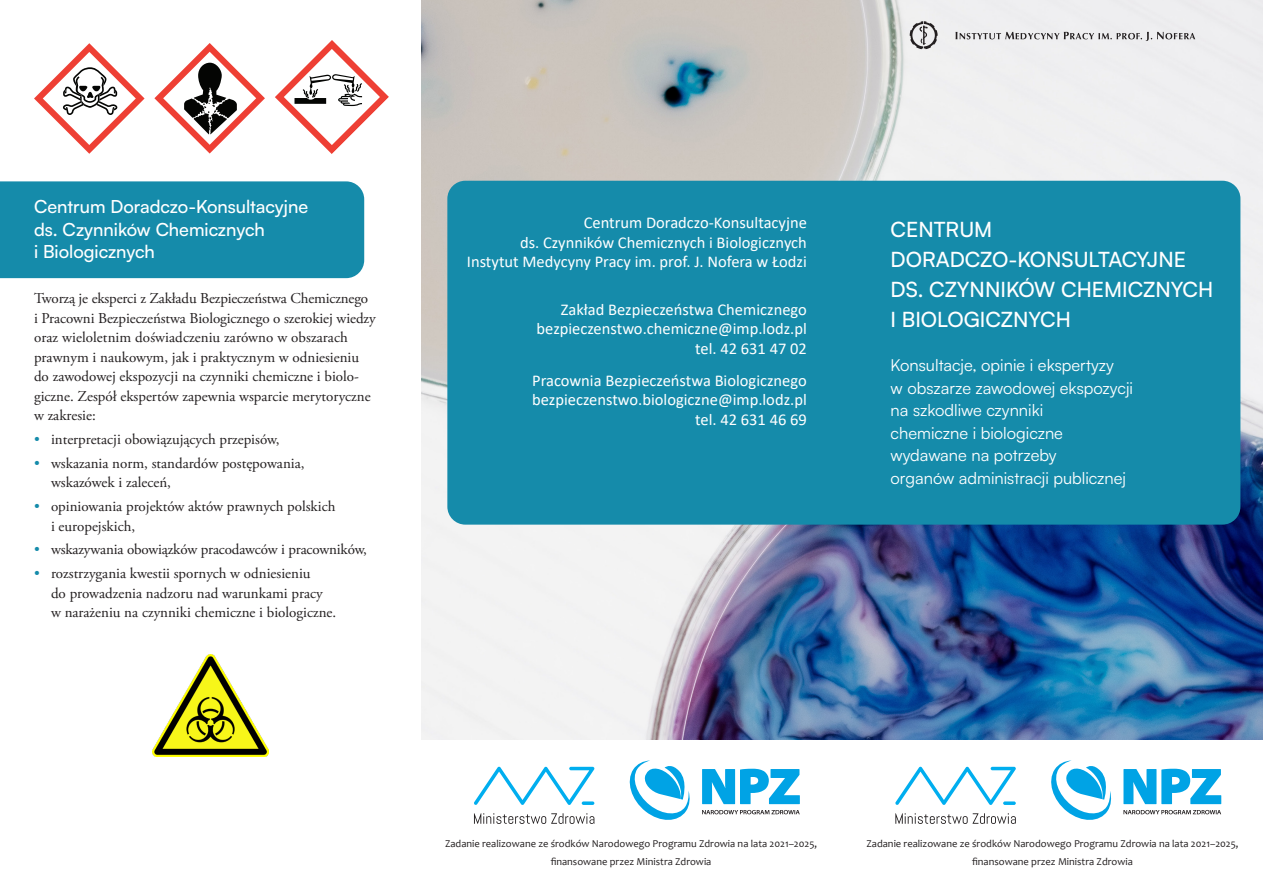
<style>
.page{position:relative;width:1263px;height:893px;background:#fff}
.page>*{position:absolute;margin:0;border:0;box-sizing:border-box;transform-origin:0 0}
.t1{font:500 21px/30px "Satoshi";color:#fff}
.podtytuł_Centrum{font:500 18px/22.5px "Satoshi";color:#fff}
.adres{font:16.5px/19.5px "Calibri";color:#fff;text-align:right}
.zajawka{font:16.5px/22.5px "Satoshi";color:#fff}
.tekst{font:15px/19.5px "Adobe Garamond Pro";color:#231f20}
.NPZ_apla_tekst{font:10.5px "Candara";color:#231f20}
.s1{color:#158baa}
</style>
<div class="page">
<svg style="left:702px;top:810px;width:98px;height:4px"></svg>
<svg style="left:630px;top:760px;width:60px;height:60px"></svg>
<svg style="left:702px;top:769px;width:98px;height:35px"></svg>
<svg style="left:474px;top:813px;width:120px;height:11px"></svg>
<svg style="left:474px;top:767px;width:120px;height:38px"></svg>
<svg style="left:582px;top:801px;width:12px;height:4px"></svg>
<div style="left:0;top:181px;width:364px;height:97px;background:#158baa"></div>
<img style="left:421px;top:0;width:842px;height:740px">
<div style="left:447px;top:181px;width:793px;height:344px;background:#158baa;border-radius:18px"></div>
<svg style="left:955px;top:32px;width:240px;height:9px"></svg>
<svg style="left:910px;top:21px;width:28px;height:28px"></svg>
<img style="left:153px;top:654px;width:115px;height:102px">
<svg style="left:275px;top:40px;width:114px;height:114px"></svg>
<svg style="left:154px;top:43px;width:111px;height:111px"></svg>
<svg style="left:34px;top:43px;width:111px;height:111px"></svg>
<svg style="left:1123px;top:810px;width:98px;height:4px"></svg>
<svg style="left:1051px;top:760px;width:61px;height:60px"></svg>
<svg style="left:1123px;top:769px;width:98px;height:35px"></svg>
<svg style="left:895px;top:813px;width:121px;height:11px"></svg>
<svg style="left:895px;top:767px;width:121px;height:38px"></svg>
<svg style="left:1003px;top:801px;width:13px;height:4px"></svg>
<p class="podtytuł_Centrum" style="left:34px;top:195px;width:276px">Centrum Doradczo-Konsultacyjne ds. Czynników Chemicznych<br>i Biologicznych</p>
<p class="tekst" style="left:34px;top:289px;width:343px">Tworzą je eksperci z Zakładu Bezpieczeństwa Chemicznego i Pracowni Bezpieczeństwa Biologicznego o szerokiej wiedzy oraz wieloletnim doświadczeniu zarówno w obszarach prawnym i naukowym, jak i praktycznym w odniesieniu do zawodowej ekspozycji na czynniki chemiczne i biolo&shy;giczne. Zespół ekspertów zapewnia wsparcie merytoryczne w zakresie:</p>
<p class="tekst" style="left:34px;top:430px;width:247px"><span class="s1">•</span> interpretacji obowiązujących przepisów,</p>
<p class="tekst" style="left:51px;top:454px;width:255px;text-indent:-17px"><span class="s1">•</span> wskazania norm, standardów postępowania, wskazówek i zaleceń,</p>
<p class="tekst" style="left:51px;top:497px;width:286px;text-indent:-17px"><span class="s1">•</span> opiniowania projektów aktów prawnych polskich i europejskich,</p>
<p class="tekst" style="left:34px;top:540px;width:334px"><span class="s1">•</span> wskazywania obowiązków pracodawców i pracowników,</p>
<p class="tekst" style="left:51px;top:564px;width:287px;text-indent:-17px"><span class="s1">•</span> rozstrzygania kwestii spornych w odniesieniu<br>do prowadzenia nadzoru nad warunkami pracy w narażeniu na czynniki chemiczne i biologiczne.</p>
<p class="adres" style="left:467px;top:213px;width:341px">Centrum Doradczo-Konsultacyjne<br>ds. Czynników Chemicznych i Biologicznych<br>Instytut Medycyny Pracy im. prof. J. Nofera w Łodzi</p>
<p class="adres" style="left:537px;top:299px;width:272px">Zakład Bezpieczeństwa Chemicznego bezpieczenstwo.chemiczne@imp.lodz.pl tel. 42 631 47 02</p>
<p class="adres" style="left:532px;top:370px;width:276px">Pracownia Bezpieczeństwa Biologicznego bezpieczenstwo.biologiczne@imp.lodz.pl tel. 42 631 46 69</p>
<p class="t1" style="left:890px;top:213px;width:103px">CENTRUM</p>
<p class="t1" style="left:890px;top:243px;width:324px">DORADCZO-KONSULTACYJNE<br>DS. CZYNNIKÓW CHEMICZNYCH</p>
<p class="t1" style="left:890px;top:303px;width:182px">I BIOLOGICZNYCH</p>
<p class="zajawka" style="left:890px;top:353px;width:244px">Konsultacje, opinie i ekspertyzy<br>w obszarze zawodowej ekspozycji na szkodliwe czynniki<br>chemiczne i biologiczne wydawane na potrzeby<br>organów administracji publicznej</p>
<p class="NPZ_apla_tekst" style="left:445px;top:837px;width:374px">Zadanie realizowane ze środków Narodowego Programu Zdrowia na lata 2021–2025,</p>
<p class="NPZ_apla_tekst" style="left:551px;top:855px;width:162px">finansowane przez Ministra Zdrowia</p>
<p class="NPZ_apla_tekst" style="left:866px;top:837px;width:374px">Zadanie realizowane ze środków Narodowego Programu Zdrowia na lata 2021–2025,</p>
<p class="NPZ_apla_tekst" style="left:972px;top:855px;width:162px">finansowane przez Ministra Zdrowia</p>
</div>
